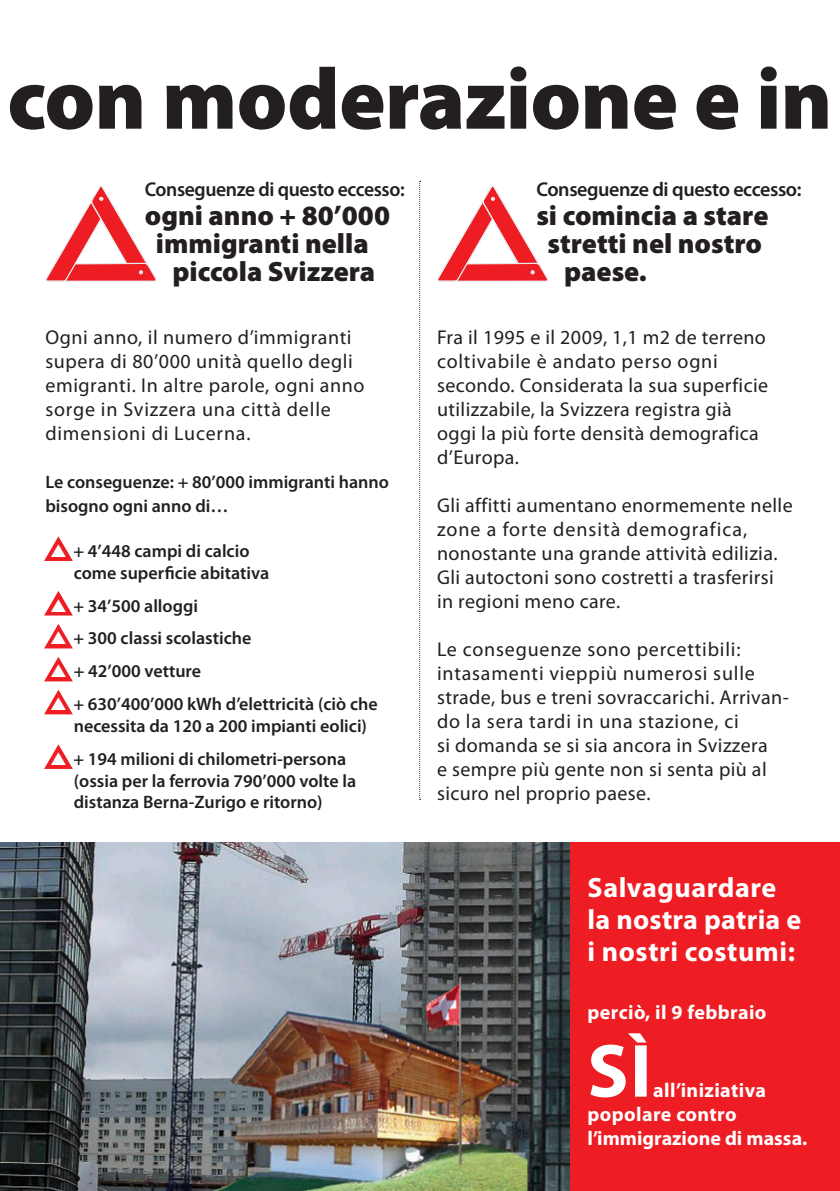
<style>
.page{position:relative;width:840px;height:1191px;background:#fff}
.page>*{position:absolute;margin:0;border:0;box-sizing:border-box;transform-origin:0 0}
.t1{font:900 87.2px "Myriad Pro";letter-spacing:-.01em;color:#231f20}
.t2{font:700 76px "Myriad Pro";color:#fff}
.t3{font:900 28px/28px "Myriad Pro";color:#231f20;text-align:center}
.t4{font:700 28px/32px "Myriad Pro";letter-spacing:.02em;color:#fff}
.t5{font:20px/24px "Myriad Pro";letter-spacing:.02em;color:#231f20}
.t6{font:700 20px/24px "Myriad Pro";letter-spacing:.02em;color:#fff}
.t7{font:600 20px "Myriad Pro";letter-spacing:-.02em;color:#231f20}
.t8{font:600 18px/21.6px "Myriad Pro";color:#231f20}
.s1{color:#fff}
</style>
<div class="page">
<svg style="left:44px;top:536px;width:29px;height:25px"></svg>
<svg style="left:44px;top:591px;width:29px;height:124px"></svg>
<svg style="left:44px;top:744px;width:29px;height:25px"></svg>
<svg style="left:45px;top:186px;width:111px;height:96px"></svg>
<svg style="left:437px;top:186px;width:111px;height:96px"></svg>
<svg style="left:419px;top:181px;width:1px;height:619px"></svg>
<img style="left:0;top:842px;width:570px;height:349px">
<div style="left:570px;top:842px;width:269px;height:349px;background:#ee1d23"></div>
<h1 class="t1" style="left:7px;top:41px;width:826px">con moderazione e in</h1>
<p class="t7" style="left:145px;top:177px;width:261px">Conseguenze di questo eccesso:</p>
<h3 class="t3" style="left:145px;top:200px;width:247px">ogni anno + 80’000 immigranti nella piccola Svizzera</h3>
<p class="t5" style="left:45px;top:325px;width:320px">Ogni anno, il numero d’immigranti supera di 80’000 unità quello degli emigranti. In altre parole, ogni anno sorge in Svizzera una città delle dimensioni di Lucerna.</p>
<p class="t8" style="left:45px;top:469px;width:345px;line-height:24px">Le conseguenze: + 80’000 immigranti hanno bisogno ogni anno di…</p>
<p class="t8" style="left:74px;top:539px;width:197px;text-indent:-23px"><span class="s1">▲</span> + 4’448 campi di calcio come superficie abitativa</p>
<p class="t8" style="left:50px;top:594px;width:149px"><span class="s1">▲</span> + 34’500 alloggi</p>
<p class="t8" style="left:50px;top:627px;width:202px"><span class="s1">▲</span> + 300 classi scolastiche</p>
<p class="t8" style="left:50px;top:660px;width:152px"><span class="s1">▲</span> + 42’000 vetture</p>
<p class="t8" style="left:74px;top:693px;width:305px;text-indent:-23px"><span class="s1">▲</span> + 630’400’000 kWh d’elettricità (ciò che necessita da 120 a 200 impianti eolici)</p>
<p class="t8" style="left:74px;top:747px;width:284px;text-indent:-23px"><span class="s1">▲</span> + 194 milioni di chilometri-persona (ossia per la ferrovia 790’000 volte la distanza Berna-Zurigo e ritorno)</p>
<p class="t7" style="left:536px;top:177px;width:266px">Conseguenze di questo eccesso:</p>
<h3 class="t3" style="left:536px;top:200px;width:233px">si comincia a stare</h3>
<h3 class="t3" style="left:547px;top:228px;width:216px">stretti nel nostro</h3>
<h3 class="t3" style="left:563px;top:256px;width:84px">paese.</h3>
<p class="t5" style="left:437px;top:325px;width:332px">Fra il 1995 e il 2009, 1,1 m2 de terreno coltivabile è andato perso ogni secondo. Considerata la sua superficie utilizzabile, la Svizzera registra già oggi la più forte densità demografica d’Europa.</p>
<p class="t5" style="left:437px;top:493px;width:357px">Gli affitti aumentano enormemente nelle zone a forte densità demografica, nonostante una grande attività edilizia.<br>Gli autoctoni sono costretti a trasferirsi in regioni meno care.</p>
<p class="t5" style="left:437px;top:637px;width:353px">Le conseguenze sono percettibili: intasamenti vieppiù numerosi sulle strade, bus e treni sovraccarichi. Arrivan&shy;do la sera tardi in una stazione, ci<br>si domanda se si sia ancora in Svizzera<br>e sempre più gente non si senta più al sicuro nel proprio paese.</p>
<h3 class="t4" style="left:587px;top:871px;width:215px">Salvaguardare la nostra patria e i nostri costumi:</h3>
<p class="t6" style="left:587px;top:1000px;width:180px">perciò, il 9 febbraio</p>
<h2 class="t2" style="left:587px;top:1021px;width:66px">SÌ</h2>
<p class="t6" style="left:587px;top:1077px;width:221px;text-indent:66px">all’iniziativa popolare contro l’immigrazione di massa.</p>
</div>
